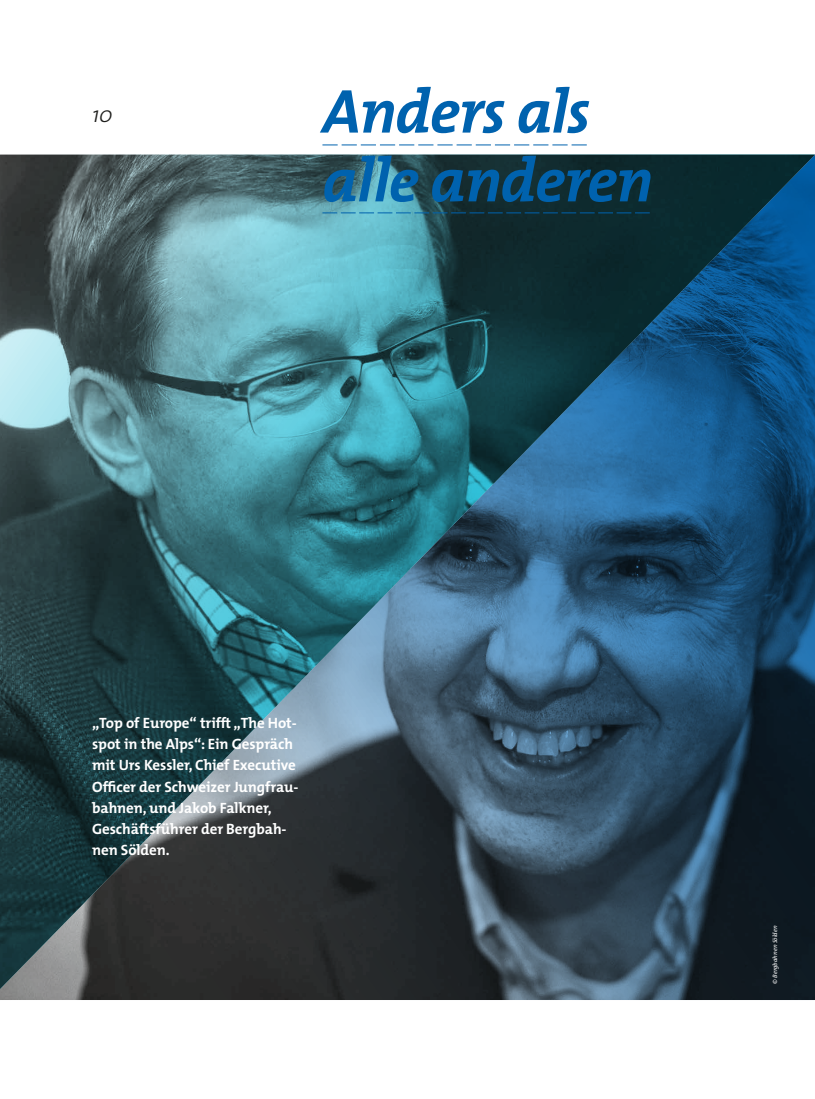
<style>
.page{position:relative;width:815px;height:1099px;background:#fff}
.page>*{position:absolute;margin:0;border:0;box-sizing:border-box;transform-origin:0 0}
.t1{font:italic 700 62.5px/68.8px "The Mix";letter-spacing:-.02em;color:#0062ae}
.t2{font:italic 300 22.5px "The Mix";color:#1d1d1b}
.t3{font:700 15px/21.2px "The Mix";letter-spacing:-.005em;color:#fff}
.t4{font:italic 6.25px "The Mix";color:#fff}
</style>
<div class="page">
<img style="left:0;top:154px;width:815px;height:845px">
<svg style="left:322px;top:145px;width:265px;height:1px"></svg>
<svg style="left:322px;top:213px;width:328px;height:1px"></svg>
<h2 class="t2" style="left:92px;top:96px;width:22px">10</h2>
<h1 class="t1" style="left:322px;top:75px;width:332px">Anders als alle anderen</h1>
<p class="t3" style="left:92px;top:711px;width:208px">„Top of Europe“ trifft „The Hot&shy;spot in the Alps“: Ein Gespräch mit Urs Kessler, Chief Executive<br>Officer der Schweizer Jungfrau&shy;bahnen, und Jakob Falkner,<br>Geschäftsführer der Bergbah&shy;nen Sölden.</p>
<p class="t4" style="left:770px;top:983px;width:60px;rotate:-90deg">© Bergbahnen Sölden</p>
</div>
